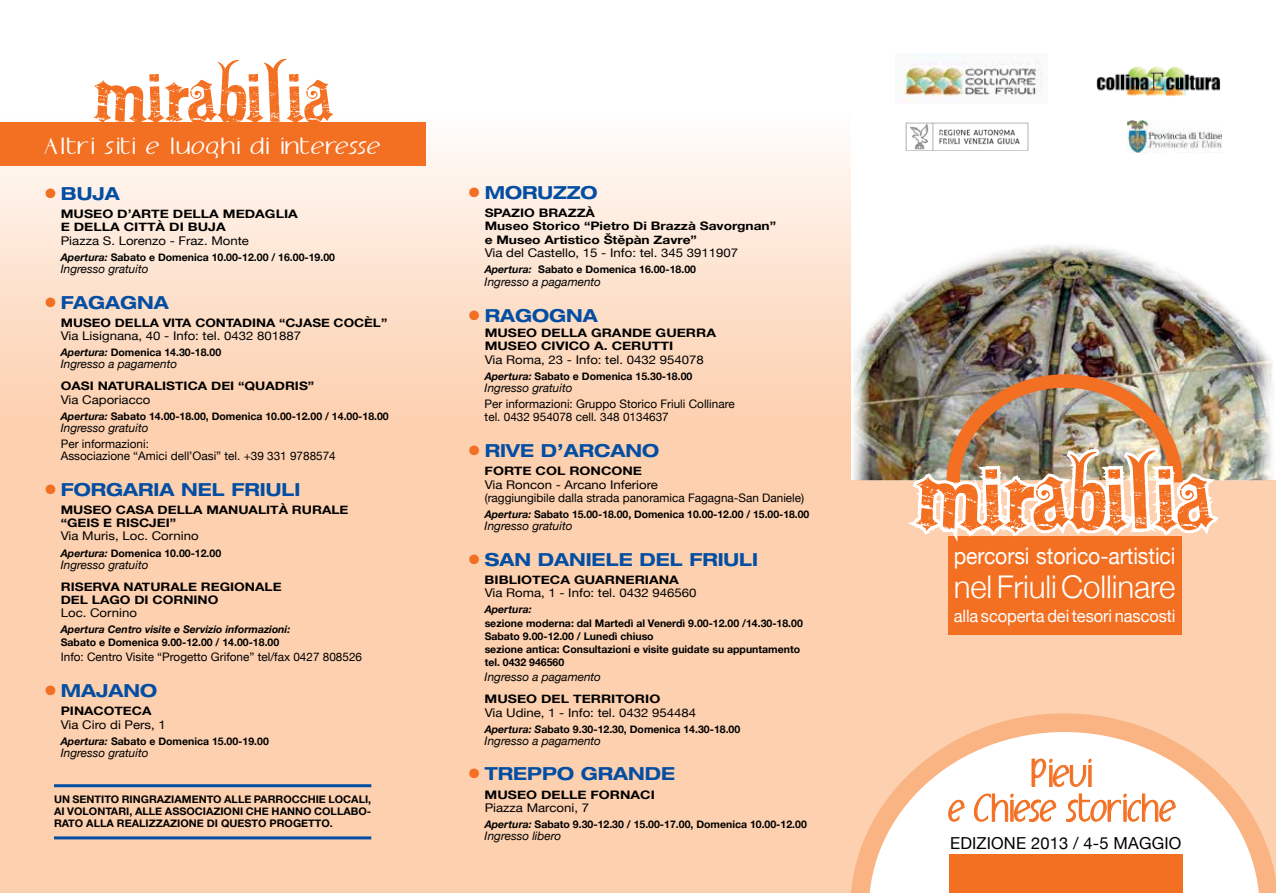
<style>
.page{position:relative;width:1276px;height:893px;background:#fff}
.page>*{position:absolute;margin:0;border:0;box-sizing:border-box;transform-origin:0 0}
.t1{font:93px "Gartentika";letter-spacing:-.005em;color:#f36f21}
.t2{font:75px "Gartentika";letter-spacing:-.005em;color:#f36f21}
.t3{font:34.8px/34.8px "Adolphus";letter-spacing:.005em;color:#f36f21;text-align:center;scale:.73 1}
.t4{font:300 31.35px "Helvetica Neue";letter-spacing:-.005em;color:#fff}
.t5{font:22.8px "Helvetica Neue";letter-spacing:-.005em;color:#fff;scale:.93 1}
.t6{font:21px "Adolphus";letter-spacing:.03em;color:#fff}
.t7{font:700 expanded 18px "Helvetica Neue";color:#034ea2}
.t8{font:17.1px "Helvetica Neue";letter-spacing:-.005em;color:#fff;scale:.96 1}
.t9{font:16.5px "Helvetica Neue";letter-spacing:.01em;color:#000}
.t10{font:12px "Helvetica Neue";color:#000;scale:1.1 1}
.t11{font:11.7px/13.2px "Helvetica Neue";color:#000}
.t12{font:700 11.7px/13.2px "Helvetica Neue";color:#000;scale:1.17 1}
.t13{font:italic 11.7px "Helvetica Neue";color:#000}
.t14{font:700 11.7px/13.2px "Helvetica Neue";color:#000;scale:1.2 1}
.t15{font:700 11.7px "Helvetica Neue";color:#000;scale:1.15 1}
.t16{font:700 10.5px/13.2px "Helvetica Neue";color:#000}
.t17{font:italic 700 10.5px "Helvetica Neue";color:#000}
.s1{font-size:27px;color:#f36f21}
.s2{font-style:italic}
</style>
<div class="page">
<div style="left:850px;top:480px;width:426px;height:413px;background:#fdd0af"></div>
<svg style="left:851px;top:745px;width:425px;height:148px;fill:#fff"></svg>
<div style="left:949px;top:854px;width:233px;height:39px;background:#f36f21"></div>
<div style="left:0;top:437px;width:850px;height:456px;background:#fdd0af"></div>
<div style="left:0;top:1px;width:850px;height:436px;background:linear-gradient(to bottom,#fff,#fdcfae)"></div>
<img style="left:1150px;top:66px;width:71px;height:31px">
<img style="left:895px;top:57px;width:80px;height:46px">
<img style="left:1150px;top:122px;width:71px;height:31px">
<img style="left:905px;top:122px;width:70px;height:29px">
<div style="left:0;top:122px;width:425px;height:44px;background:#f36f21"></div>
<svg style="left:1031px;top:759px;width:60px;height:28px;background:#fbd8c4"></svg>
<svg style="left:993px;top:793px;width:63px;height:29px;background:#fbdcc9"></svg>
<svg style="left:1066px;top:793px;width:110px;height:29px;background:#fcdfce"></svg>
<img style="left:849px;top:241px;width:424px;height:239px">
<svg style="left:887px;top:241px;width:106px;height:639px"></svg>
<img style="left:936px;top:138px;width:87px;height:624px">
<svg style="left:975px;top:62px;width:175px;height:123px"></svg>
<svg style="left:906px;top:345px;width:153px;height:400px"></svg>
<svg style="left:1059px;top:138px;width:50px;height:624px"></svg>
<img style="left:957px;top:185px;width:265px;height:398px">
<img style="left:1109px;top:138px;width:87px;height:624px">
<img style="left:939px;top:368px;width:296px;height:174px">
<hr style="left:54px;top:784px;width:317px;height:3px;background:#034ea2">
<hr style="left:54px;top:836px;width:317px;height:3px;background:#034ea2">
<h2 class="t2" style="left:93px;top:58px;width:242px">mirabilia</h2>
<h3 class="t6" style="left:45px;top:133px;width:338px">Altri siti e luoghi di interesse</h3>
<h3 class="t7" style="left:44px;top:182px;width:78px"><span class="s1">•</span> BUJA</h3>
<p class="t14" style="left:61px;top:208px;width:199px">MUSEO D’ARTE DELLA MEDAGLIA<br>E DELLA CITTÀ DI BUJA</p>
<p class="t10" style="left:61px;top:232px;width:173px">Piazza S. Lorenzo - Fraz. M onte</p>
<p class="t16" style="left:61px;top:251px;width:276px"><span class="s2">Apertura:</span> Sabato e Domenica 10.00-12.00 / 16.00-19.00</p>
<p class="t13" style="left:61px;top:260px;width:89px">Ingresso gratuito</p>
<h3 class="t7" style="left:44px;top:291px;width:127px"><span class="s1">•</span> FAGAGNA</h3>
<p class="t15" style="left:61px;top:313px;width:285px">MUSEO DELLA VITA CONTADINA “CJASE COCÈL”</p>
<p class="t10" style="left:61px;top:327px;width:220px">Via Lisignana, 40 - I nfo: tel. 0432 801887</p>
<p class="t16" style="left:61px;top:346px;width:162px"><span class="s2">Apertura:</span> Domenica 14.30-18.00</p>
<p class="t13" style="left:61px;top:356px;width:118px">Ingresso a pagamento</p>
<p class="t12" style="left:61px;top:380px;width:218px">OASI NATURALISTICA DEI “QUADRIS”</p>
<p class="t10" style="left:61px;top:391px;width:83px">Via Caporiacco</p>
<p class="t16" style="left:61px;top:410px;width:329px"><span class="s2">Apertura:</span> Sabato 14.00-18.00, Domenica 10.00-12.00 / 14.00-18.00</p>
<p class="t13" style="left:61px;top:419px;width:89px">Ingresso gratuito</p>
<p class="t11" style="left:44px;top:438px;width:294px;line-height:12px;text-indent:17px">Per informazioni:<br>Associazione “Amici dell’Oasi” tel. +39 331 9788574</p>
<h3 class="t7" style="left:44px;top:478px;width:258px"><span class="s1">•</span> FORGARIA NEL FRIULI</h3>
<p class="t12" style="left:61px;top:503px;width:247px">MUSEO CASA DELLA MANUALITÀ RURALE “GEIS E RISCJEI”</p>
<p class="t10" style="left:61px;top:527px;width:127px">Via M uris, Loc. Cornino</p>
<p class="t16" style="left:61px;top:546px;width:162px"><span class="s2">Apertura:</span> Domenica 10.00-12.00</p>
<p class="t13" style="left:61px;top:556px;width:89px">Ingresso gratuito</p>
<p class="t12" style="left:61px;top:580px;width:190px">RISERVA NATURALE REGIONALE<br>DEL LAGO DI CORNINO</p>
<p class="t10" style="left:61px;top:604px;width:71px">Loc. Cornino</p>
<p class="t17" style="left:61px;top:621px;width:231px">Apertura Centro visite e Servizio informazioni:</p>
<p class="t16" style="left:61px;top:636px;width:220px">Sabato e Domenica 9.00-12.00 / 14.00-18.00</p>
<p class="t11" style="left:44px;top:651px;width:320px">I nfo: Centro Visite “Progetto Grifone” tel/fax 0427 808526</p>
<h3 class="t7" style="left:44px;top:679px;width:115px"><span class="s1">•</span> MAJANO</h3>
<p class="t12" style="left:61px;top:705px;width:79px">PINACOTECA</p>
<p class="t10" style="left:61px;top:716px;width:97px">Via Ciro di Pers, 1</p>
<p class="t16" style="left:61px;top:735px;width:210px"><span class="s2">Apertura:</span> Sabato e Domenica 15.00-19.00</p>
<p class="t13" style="left:61px;top:744px;width:89px">Ingresso gratuito</p>
<p class="t16" style="left:54px;top:793px;width:27px">Un sentito</p>
<p class="t16" style="left:122px;top:793px;width:9px">ringraziamento</p>
<p class="t16" style="left:224px;top:793px;width:8px">alle</p>
<p class="t16" style="left:254px;top:793px;width:9px">parrocc</p>
<p class="t16" style="left:308px;top:793px;width:29px">hie locali</p>
<p class="t16" style="left:368px;top:793px;width:5px">,</p>
<p class="t16" style="left:54px;top:805px;width:22px">ai volontari</p>
<p class="t16" style="left:129px;top:805px;width:14px">, alle</p>
<p class="t16" style="left:165px;top:805px;width:8px">associazioni</p>
<p class="t16" style="left:246px;top:805px;width:43px">che hanno</p>
<p class="t16" style="left:314px;top:805px;width:9px">collabo</p>
<p class="t16" style="left:367px;top:805px;width:6px">-</p>
<p class="t16" style="left:54px;top:817px;width:9px">rato</p>
<p class="t16" style="left:86px;top:817px;width:8px">alla</p>
<p class="t16" style="left:117px;top:817px;width:8px">realizzazione</p>
<p class="t16" style="left:207px;top:817px;width:23px">di questo</p>
<p class="t16" style="left:269px;top:817px;width:9px">progetto</p>
<p class="t16" style="left:330px;top:817px;width:5px">.</p>
<h3 class="t7" style="left:468px;top:181px;width:131px"><span class="s1">•</span> MORUZZO</h3>
<p class="t12" style="left:485px;top:207px;width:251px">SPAZIO BRAZZÀ<br>Museo Storico “Pietro Di Brazzà Savorgnan” e Museo Artistico Štěpàn Zavre”</p>
<p class="t10" style="left:485px;top:244px;width:232px">Via del Castello, 15 - I nfo: tel. 345 3911907</p>
<p class="t16" style="left:485px;top:263px;width:213px"><span class="s2">Apertura:</span> Sabato e Domenica 16.00-18.00</p>
<p class="t13" style="left:485px;top:274px;width:118px">Ingresso a pagamento</p>
<h3 class="t7" style="left:468px;top:304px;width:132px"><span class="s1">•</span> RAGOGNA</h3>
<p class="t14" style="left:485px;top:327px;width:194px">MUSEO DELLA GRANDE GUERRA<br>MUSEO CIVICO A. CERUTTI</p>
<p class="t10" style="left:485px;top:351px;width:201px">Via Roma, 23 - I nfo: tel. 0432 954078</p>
<p class="t16" style="left:485px;top:370px;width:209px"><span class="s2">Apertura:</span> Sabato e Domenica 15.30-18.00</p>
<p class="t13" style="left:485px;top:379px;width:89px">Ingresso gratuito</p>
<p class="t11" style="left:485px;top:398px;width:251px">Per informazioni: Gruppo Storico Friuli Collinare tel. 0432 954078 cell. 348 0134637</p>
<h3 class="t7" style="left:468px;top:439px;width:193px"><span class="s1">•</span> RIVE D’ARCANO</h3>
<p class="t14" style="left:485px;top:465px;width:133px">FORTE COL RONCONE</p>
<p class="t10" style="left:485px;top:476px;width:159px">Via Roncon - Arcano I nferiore</p>
<p class="t11" style="left:485px;top:492px;width:321px">(raggiungibile dalla strada panoramica Fagagna-San Daniele)</p>
<p class="t16" style="left:485px;top:508px;width:326px"><span class="s2">Apertura:</span> Sabato 15.00-18.00, Domenica 10.00-12.00 / 15.00-18.00</p>
<p class="t13" style="left:485px;top:517px;width:89px">Ingresso gratuito</p>
<h3 class="t7" style="left:468px;top:548px;width:292px"><span class="s1">•</span> SAN DANIELE DEL FRIULI</h3>
<p class="t14" style="left:485px;top:573px;width:163px">BIBLIOTECA GUARNERIANA</p>
<p class="t10" style="left:485px;top:584px;width:194px">Via Roma, 1 - I nfo: tel. 0432 946560</p>
<p class="t17" style="left:485px;top:601px;width:49px">Apertura:</p>
<p class="t16" style="left:485px;top:617px;width:320px">sezione moderna: dal Martedì al Venerdì 9.00-12.00 /14.30-18.00<br>Sabato 9.00-12.00 / Lunedì chiuso<br>sezione antica: Consultazioni e visite guidate su appuntamento tel. 0432 946560</p>
<p class="t13" style="left:485px;top:669px;width:118px">Ingresso a pagamento</p>
<p class="t14" style="left:485px;top:693px;width:148px">MUSEO DEL TERRITORIO</p>
<p class="t10" style="left:485px;top:704px;width:194px">Via Udine, 1 - I nfo: tel. 0432 954484</p>
<p class="t16" style="left:485px;top:723px;width:257px"><span class="s2">Apertura: S</span>abato 9.30-12.30, Domenica 14.30-18.00</p>
<p class="t13" style="left:485px;top:732px;width:118px">Ingresso a pagamento</p>
<h3 class="t7" style="left:468px;top:763px;width:209px"><span class="s1">•</span> TREPPO GRANDE</h3>
<p class="t14" style="left:485px;top:788px;width:143px">MUSEO DELLE FORNACI</p>
<p class="t10" style="left:485px;top:799px;width:96px">Piazza Marconi, 7</p>
<p class="t16" style="left:485px;top:818px;width:324px"><span class="s2">Apertura:</span> Sabato 9.30-12.30 / 15.00-17.00, Domenica 10.00-12.00</p>
<p class="t13" style="left:485px;top:827px;width:78px">Ingresso libero</p>
<h1 class="t1" style="left:915px;top:449px;width:299px">mirabilia</h1>
<h3 class="t5" style="left:953px;top:540px;width:240px">percorsi storico-artistici</h3>
<h3 class="t4" style="left:953px;top:562px;width:223px">nel Friuli Collinare</h3>
<h3 class="t8" style="left:953px;top:603px;width:233px">alla scoperta dei tesori nascosti</h3>
<h3 class="t3" style="left:948px;top:755px;width:313px">Pievi<br>e Chiese storiche</h3>
<h3 class="t9" style="left:950px;top:831px;width:233px">Edizione 2013 / 4-5 maggio</h3>
</div>
